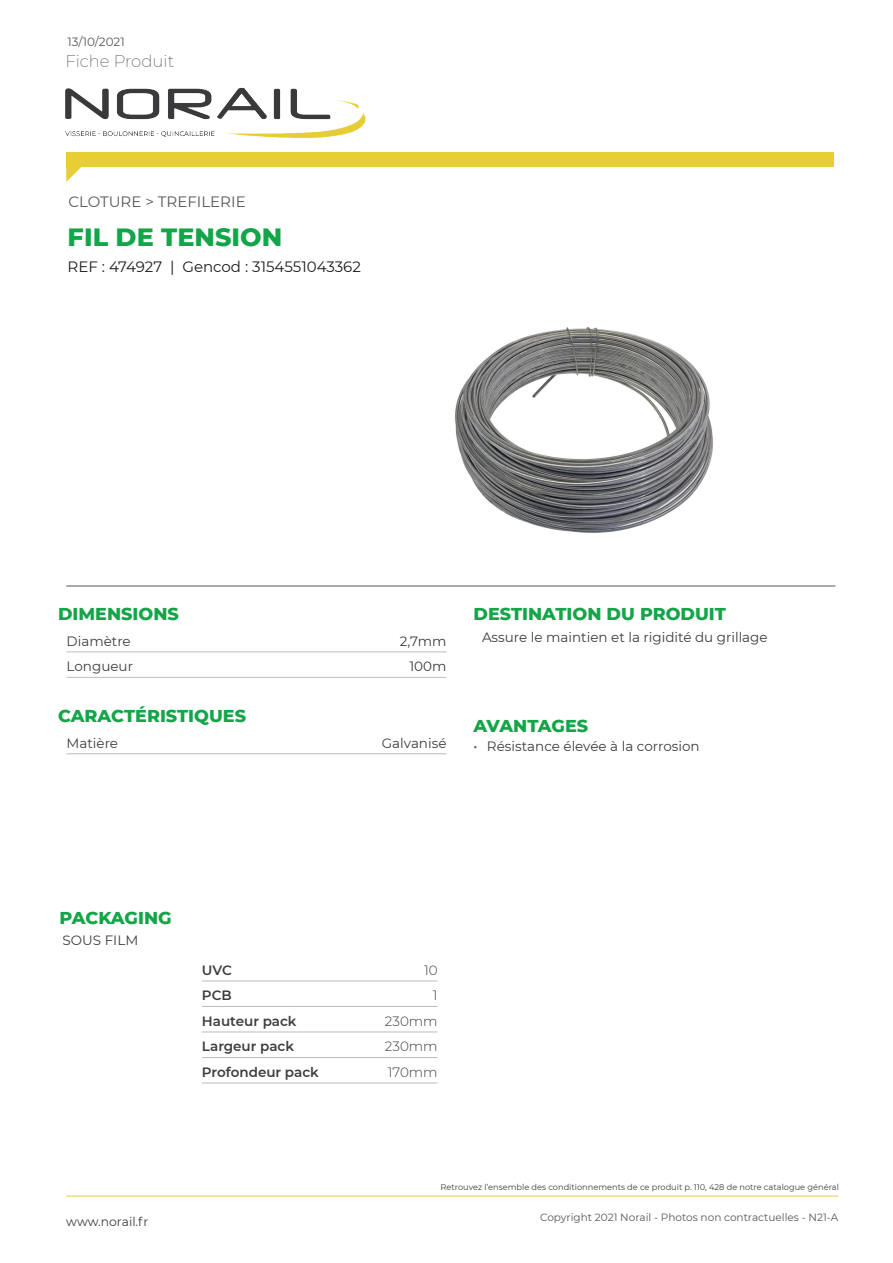
<style>
.page{position:relative;width:893px;height:1263px;background:#fff}
.page>*{position:absolute;margin:0;border:0;box-sizing:border-box;transform-origin:0 0}
.t1{font:800 25.5px "Montserrat";color:#13a548}
.t2{font:800 17.55px "Montserrat";color:#13a548}
.t3{font:200 16.5px "Montserrat";color:#575756}
.t4{font:15px "Montserrat";color:#1d1d1b}
.t5{font:15px "Montserrat";color:#575756}
.t6{font:13.5px "Montserrat";color:#3d3d3c}
.t7{font:600 13.5px "Montserrat";color:#3d3d3c}
.t8{font:300 13.5px "Montserrat";color:#3d3d3c}
.t9{font:12.3px "Montserrat";color:#3d3d3c}
.t10{font:12px "Montserrat";color:#575756}
.t11{font:10.5px "Montserrat";color:#575756}
.t12{font:8.25px "Montserrat";color:#3d3d3c}
</style>
<div class="page">
<div style="left:66px;top:152px;width:767px;height:15px;background:#e7ce35"></div>
<svg style="left:66px;top:167px;width:15px;height:15px"></svg>
<img style="left:65px;top:87px;width:301px;height:51px">
<hr style="left:66px;top:586px;width:769px;height:1px;background:#575756">
<hr style="left:66px;top:1196px;width:772px;height:1px;background:#e7ce35">
<hr style="left:67px;top:651px;width:379px;height:1px;background:#bdbdbc">
<hr style="left:67px;top:677px;width:379px;height:1px;background:#bdbdbc">
<hr style="left:67px;top:753px;width:379px;height:1px;background:#bdbdbc">
<hr style="left:202px;top:980px;width:236px;height:1px;background:#bdbdbc">
<hr style="left:202px;top:1006px;width:236px;height:1px;background:#bdbdbc">
<hr style="left:202px;top:1031px;width:236px;height:1px;background:#bdbdbc">
<hr style="left:202px;top:1057px;width:236px;height:1px;background:#bdbdbc">
<hr style="left:202px;top:1082px;width:236px;height:1px;background:#bdbdbc">
<img style="left:455px;top:327px;width:258px;height:206px">
<p class="t10" style="left:67px;top:33px;width:59px">13/10/2021</p>
<p class="t3" style="left:65px;top:50px;width:110px">Fiche Produit</p>
<p class="t5" style="left:68px;top:192px;width:179px">CLOTURE &gt; TREFILERIE</p>
<p class="t1" style="left:68px;top:219px;width:216px">FIL DE TENSION</p>
<p class="t4" style="left:68px;top:256px;width:295px">REF : 474927 | Gencod : 3154551043362</p>
<p class="t2" style="left:58px;top:601px;width:122px">DIMENSIONS</p>
<p class="t6" style="left:67px;top:632px;width:66px">Diamètre</p>
<p class="t6" style="left:400px;top:632px;width:48px">2,7mm</p>
<p class="t6" style="left:67px;top:657px;width:68px">Longueur</p>
<p class="t6" style="left:409px;top:657px;width:39px">100m</p>
<p class="t2" style="left:58px;top:703px;width:189px">CARACTÉRISTIQUES</p>
<p class="t6" style="left:67px;top:734px;width:53px">Matière</p>
<p class="t6" style="left:382px;top:734px;width:66px">Galvanisé</p>
<p class="t2" style="left:474px;top:601px;width:254px">DESTINATION DU PRODUIT</p>
<p class="t6" style="left:482px;top:628px;width:287px">Assure le maintien et la rigidité du grillage</p>
<p class="t2" style="left:474px;top:712px;width:116px">AVANTAGES</p>
<p class="t6" style="left:474px;top:737px;width:228px">• Résistance élevée à la corrosion</p>
<p class="t2" style="left:60px;top:904px;width:114px">PACKAGING</p>
<p class="t6" style="left:63px;top:930px;width:77px">SOUS FILM</p>
<p class="t7" style="left:202px;top:960px;width:32px">UVC</p>
<p class="t8" style="left:424px;top:961px;width:15px">10</p>
<p class="t7" style="left:202px;top:986px;width:31px">PCB</p>
<p class="t8" style="left:433px;top:986px;width:6px">1</p>
<p class="t7" style="left:202px;top:1011px;width:96px">Hauteur pack</p>
<p class="t8" style="left:385px;top:1012px;width:54px">230mm</p>
<p class="t7" style="left:202px;top:1037px;width:94px">Largeur pack</p>
<p class="t8" style="left:385px;top:1037px;width:54px">230mm</p>
<p class="t7" style="left:202px;top:1062px;width:118px">Profondeur pack</p>
<p class="t8" style="left:388px;top:1063px;width:51px">170mm</p>
<p class="t12" style="left:441px;top:1182px;width:400px">Retrouvez l’ensemble des conditionnements de ce produit p. 110, 428 de notre catalogue général</p>
<p class="t9" style="left:66px;top:1213px;width:84px">www.norail.fr</p>
<p class="t11" style="left:540px;top:1209px;width:300px">Copyright 2021 Norail - Photos non contractuelles - N21-A</p>
</div>
